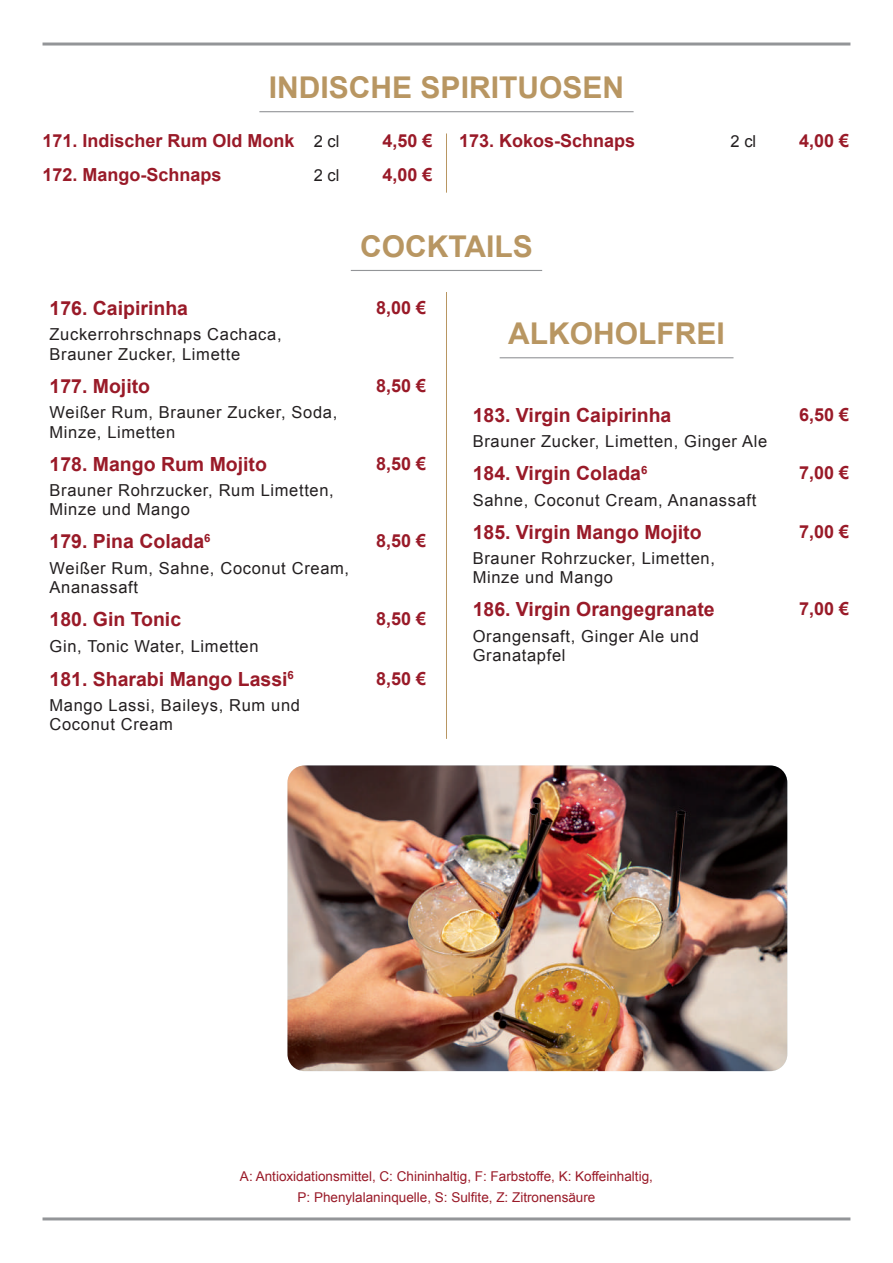
<style>
.page{position:relative;width:893px;height:1263px;background:#fff}
.page>*{position:absolute;margin:0;border:0;box-sizing:border-box;transform-origin:0 0}
.t1{font:700 30px "Arial";color:#b89662}
.t2{font:700 19.5px "Arial";color:#991a28}
.t3{font:700 18px "Arial";color:#991a28}
.t4{font:16.5px/19.5px "Arial";letter-spacing:.04em;color:#231f20}
.t5{font:13.5px/21px "Arial";color:#991a28;text-align:center}
.s1{font-weight:400;font-size:16.5px;color:#231f20}
</style>
<div class="page">
<hr style="left:43px;top:1217px;width:807px;height:3px;background:#939598">
<hr style="left:43px;top:43px;width:807px;height:3px;background:#939598">
<hr style="left:259px;top:111px;width:375px;height:1px;background:#939598">
<hr style="left:351px;top:270px;width:191px;height:1px;background:#939598">
<hr style="left:500px;top:357px;width:233px;height:1px;background:#939598">
<hr style="left:446px;top:292px;width:1px;height:447px;background:#b89662">
<img style="left:287px;top:765px;width:500px;height:306px">
<hr style="left:446px;top:133px;width:1px;height:60px;background:#b89662">
<h1 class="t1" style="left:269px;top:68px;width:357px">INDISCHE SPIRITUOSEN</h1>
<p class="t3" style="left:43px;top:129px;width:298px">171. Indischer Rum Old Monk <span class="s1">2 cl</span></p>
<p class="t3" style="left:382px;top:129px;width:52px">4,50 €</p>
<p class="t3" style="left:43px;top:163px;width:181px">172. Mango-Schnaps</p>
<p class="t4" style="left:314px;top:166px;width:27px">2 cl</p>
<p class="t3" style="left:382px;top:163px;width:52px">4,00 €</p>
<p class="t3" style="left:459px;top:129px;width:178px">173. Kokos-Schnaps</p>
<p class="t4" style="left:731px;top:132px;width:27px">2 cl</p>
<p class="t3" style="left:799px;top:129px;width:52px">4,00 €</p>
<h1 class="t1" style="left:360px;top:227px;width:174px">COCKTAILS</h1>
<p class="t2" style="left:50px;top:295px;width:140px">176. Caipirinha</p>
<p class="t3" style="left:376px;top:296px;width:52px">8,00 €</p>
<p class="t4" style="left:50px;top:325px;width:233px">Zuckerrohrschnaps Cachaca,<br>Brauner Zucker, Limette</p>
<p class="t2" style="left:50px;top:373px;width:102px">177. Mojito</p>
<p class="t3" style="left:376px;top:374px;width:52px">8,50 €</p>
<p class="t4" style="left:50px;top:403px;width:289px">Weißer Rum, Brauner Zucker, Soda,<br>Minze, Limetten</p>
<p class="t2" style="left:50px;top:451px;width:219px">178. Mango Rum Mojito</p>
<p class="t3" style="left:376px;top:451px;width:52px">8,50 €</p>
<p class="t4" style="left:50px;top:481px;width:286px">Brauner Rohrzucker, Rum Limetten,<br>Minze und Mango</p>
<p class="t2" style="left:50px;top:529px;width:163px">179. Pina Colada<sup>6</sup></p>
<p class="t3" style="left:376px;top:529px;width:52px">8,50 €</p>
<p class="t4" style="left:50px;top:558px;width:301px">Weißer Rum, Sahne, Coconut Cream,<br>Ananassaft</p>
<p class="t2" style="left:50px;top:606px;width:133px">180. Gin Tonic</p>
<p class="t3" style="left:376px;top:607px;width:52px">8,50 €</p>
<p class="t4" style="left:50px;top:636px;width:211px">Gin, Tonic Water, Limetten</p>
<p class="t2" style="left:50px;top:666px;width:246px">181. Sharabi Mango Lassi<sup>6</sup></p>
<p class="t3" style="left:376px;top:666px;width:52px">8,50 €</p>
<p class="t4" style="left:50px;top:695px;width:252px">Mango Lassi, Baileys, Rum und<br>Coconut Cream</p>
<h1 class="t1" style="left:508px;top:314px;width:218px">ALKOHOLFREI</h1>
<p class="t2" style="left:473px;top:402px;width:200px">183. Virgin Caipirinha</p>
<p class="t3" style="left:799px;top:403px;width:52px">6,50 €</p>
<p class="t4" style="left:473px;top:432px;width:296px">Brauner Zucker, Limetten, Ginger Ale</p>
<p class="t2" style="left:473px;top:460px;width:176px">184. Virgin Colada<sup>6</sup></p>
<p class="t3" style="left:799px;top:461px;width:52px">7,00 €</p>
<p class="t4" style="left:473px;top:490px;width:285px">Sahne, Coconut Cream, Ananassaft</p>
<p class="t2" style="left:473px;top:519px;width:230px">185. Virgin Mango Mojito</p>
<p class="t3" style="left:799px;top:519px;width:52px">7,00 €</p>
<p class="t4" style="left:473px;top:548px;width:244px">Brauner Rohrzucker, Limetten,<br>Minze und Mango</p>
<p class="t2" style="left:473px;top:597px;width:243px">186. Virgin Orangegranate</p>
<p class="t3" style="left:799px;top:597px;width:52px">7,00 €</p>
<p class="t4" style="left:473px;top:626px;width:228px">Orangensaft, Ginger Ale und<br>Granatapfel</p>
<p class="t5" style="left:240px;top:1165px;width:414px">A: Antioxidationsmittel, C: Chininhaltig, F: Farbstoffe, K: Koffeinhaltig,<br>P: Phenylalaninquelle, S: Sulfite, Z: Zitronensäure</p>
</div>
